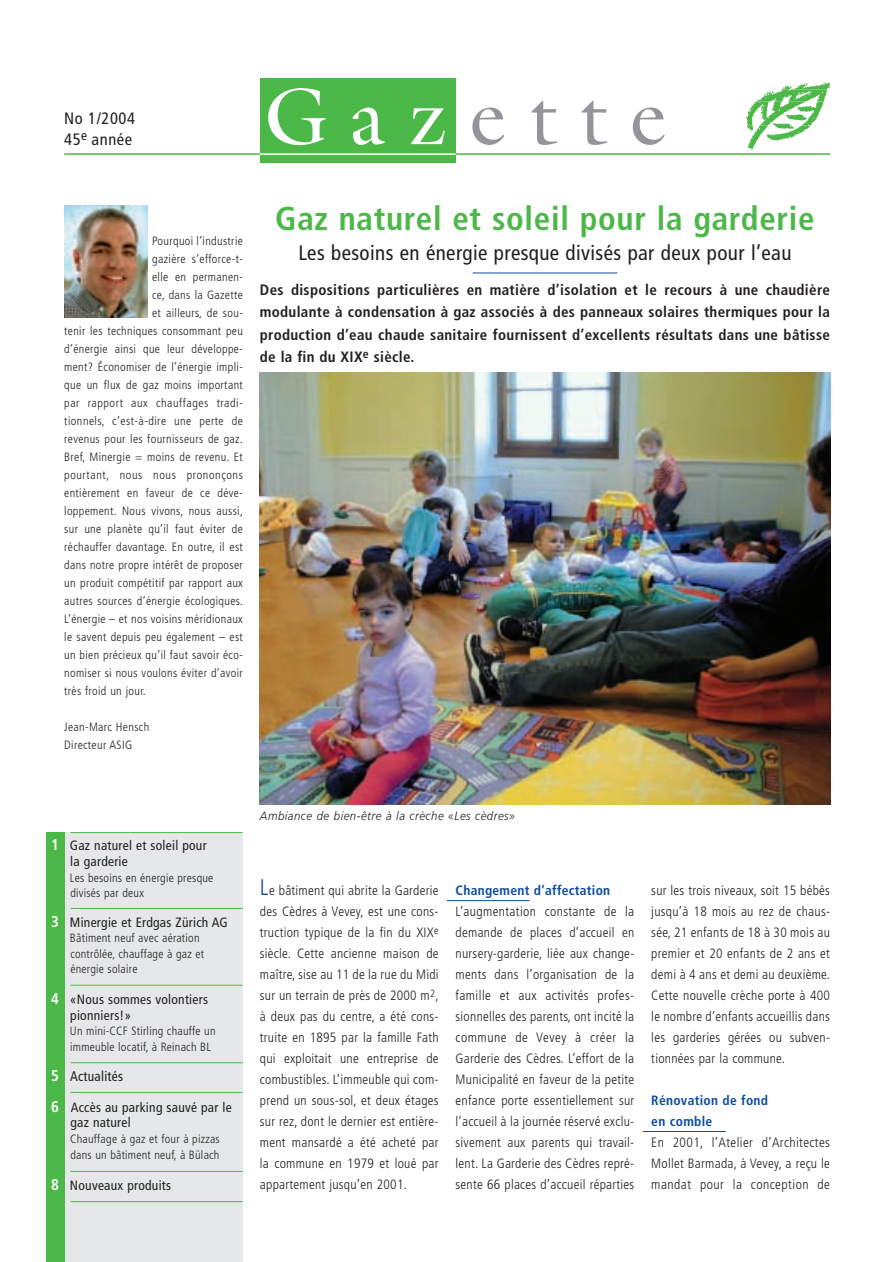
<style>
.page{position:relative;width:893px;height:1262px;background:#fff}
.page>*{position:absolute;margin:0;border:0;box-sizing:border-box;transform-origin:0 0}
.t1{font:81px "Galliard";letter-spacing:.28em;color:#939598}
.t2{font:700 condensed 33px "Frutiger";letter-spacing:.02em;color:#4cb848}
.t3{font:condensed 21px "Frutiger";letter-spacing:.02em;color:#231f20}
.t4{font:condensed 16.5px/21px "Frutiger";letter-spacing:.035em;color:#231f20}
.t5{font:700 condensed 15px/22.5px "Frutiger";letter-spacing:.02em;color:#231f20;text-align:justify}
.t6{font:condensed 13.95px "Frutiger";letter-spacing:.02em;color:#231f20}
.t7{font:300 condensed 13.5px/21px "Frutiger";letter-spacing:.02em;color:#231f20;text-align:justify}
.t8{font:condensed 13.5px/15.6px "Frutiger";letter-spacing:.02em;color:#231f20}
.t9{font:700 condensed 13.5px/21px "Frutiger";letter-spacing:.02em;color:#0d4da1}
.t10{font:300 condensed 12px/15.6px "Frutiger";letter-spacing:.03em;color:#231f20}
.t11{font:300 condensed 12px "Frutiger";letter-spacing:.05em;color:#231f20}
.t12{font:italic 300 12px "Frutiger";letter-spacing:.045em;color:#231f20;scale:.95 1}
.s1{color:#fff}
.s2{font-weight:700;font-size:15.6px;color:#fff}
.s3{font-size:22.5px;color:#0d4da1}
</style>
<div class="page">
<hr style="left:64px;top:153px;width:766px;height:2px;background:#4cb848">
<svg style="left:746px;top:82px;width:84px;height:67px"></svg>
<div style="left:260px;top:78px;width:195px;height:84px;background:#4cb848"></div>
<hr style="left:260px;top:153px;width:195px;height:2px;background:#fff">
<div style="left:64px;top:832px;width:179px;height:429px;background:#e6e7e9"></div>
<div style="left:46px;top:832px;width:19px;height:429px;background:#4cb848"></div>
<hr style="left:71px;top:832px;width:171px;height:1px;background:#4cb848">
<hr style="left:71px;top:985px;width:171px;height:1px;background:#4cb848">
<hr style="left:71px;top:908px;width:172px;height:1px;background:#4cb848">
<hr style="left:71px;top:1171px;width:171px;height:1px;background:#4cb848">
<hr style="left:472px;top:272px;width:145px;height:1px;background:#0d4da1">
<img style="left:260px;top:373px;width:570px;height:432px">
<img style="left:64px;top:206px;width:84px;height:112px">
<hr style="left:71px;top:1062px;width:172px;height:1px;background:#4cb848">
<hr style="left:71px;top:1092px;width:171px;height:1px;background:#4cb848">
<hr style="left:71px;top:1201px;width:171px;height:1px;background:#4cb848">
<hr style="left:642px;top:1131px;width:83px;height:1px;background:#0d4da1">
<hr style="left:447px;top:900px;width:82px;height:1px;background:#0d4da1">
<p class="t4" style="left:64px;top:109px;width:72px">No 1/2004<br>45<sup>e</sup> année</p>
<h1 class="t1" style="left:264px;top:86px;width:405px"><span class="s1">Gaz</span>ette</h1>
<p class="t10" style="left:152px;top:234px;width:92px">Pourquoi l’industrie</p>
<p class="t10" style="left:152px;top:252px;width:92px">gazière s’efforce-t-</p>
<p class="t10" style="left:152px;top:270px;width:92px">elle en permanen-</p>
<p class="t10" style="left:152px;top:288px;width:92px">ce, dans la Gazette</p>
<p class="t10" style="left:152px;top:306px;width:92px">et ailleurs, de sou-</p>
<p class="t10" style="left:64px;top:324px;width:180px">tenir les techniques consommant peu</p>
<p class="t10" style="left:64px;top:342px;width:180px">d’énergie ainsi que leur développe-</p>
<p class="t10" style="left:64px;top:360px;width:180px">ment? Économiser de l’énergie impli-</p>
<p class="t10" style="left:64px;top:378px;width:180px">que un flux de gaz moins important</p>
<p class="t11" style="left:64px;top:398px;width:180px">par rapport aux chauffages tradi-</p>
<p class="t10" style="left:64px;top:414px;width:180px">tionnels, c’est-à-dire une perte de</p>
<p class="t10" style="left:64px;top:432px;width:180px">revenus pour les fournisseurs de gaz.</p>
<p class="t10" style="left:64px;top:450px;width:180px">Bref, Minergie = moins de revenu. Et</p>
<p class="t11" style="left:64px;top:470px;width:180px">pourtant, nous nous prononçons</p>
<p class="t10" style="left:64px;top:486px;width:180px">entièrement en faveur de ce déve-</p>
<p class="t10" style="left:64px;top:504px;width:180px">loppement. Nous vivons, nous aussi,</p>
<p class="t10" style="left:64px;top:522px;width:180px">sur une planète qu’il faut éviter de</p>
<p class="t10" style="left:64px;top:540px;width:180px">réchauffer davantage. En outre, il est</p>
<p class="t10" style="left:64px;top:558px;width:180px">dans notre propre intérêt de proposer</p>
<p class="t10" style="left:64px;top:576px;width:180px">un produit compétitif par rapport aux</p>
<p class="t10" style="left:64px;top:594px;width:180px">autres sources d’énergie écologiques.</p>
<p class="t10" style="left:64px;top:612px;width:180px">L’énergie – et nos voisins méridionaux</p>
<p class="t10" style="left:64px;top:630px;width:180px">le savent depuis peu également – est</p>
<p class="t10" style="left:64px;top:648px;width:180px">un bien précieux qu’il faut savoir éco-</p>
<p class="t10" style="left:64px;top:666px;width:180px">nomiser si nous voulons éviter d’avoir</p>
<p class="t10" style="left:64px;top:684px;width:83px">très froid un jour.</p>
<p class="t10" style="left:64px;top:719px;width:86px;line-height:18px">Jean-Marc Hensch<br>Directeur ASIG</p>
<h2 class="t2" style="left:275px;top:206px;width:541px">Gaz naturel et soleil pour la garderie</h2>
<h3 class="t3" style="left:298px;top:244px;width:494px">Les besoins en énergie presque divisés par deux pour l’eau</h3>
<p class="t5" style="left:260px;top:279px;width:571px">Des dispositions particulières en matière d’isolation et le recours à une chaudière modulante à condensation à gaz associés à des panneaux solaires thermiques pour la production d’eau chaude sanitaire fournissent d’excellents résultats dans une bâtisse de la fin du XIX<sup>e</sup> siècle.</p>
<p class="t8" style="left:70px;top:839px;width:138px;text-indent:-19px"><span class="s2">1</span> Gaz naturel et soleil pour la garderie</p>
<p class="t10" style="left:70px;top:870px;width:145px">Les besoins en énergie presque divisés par deux</p>
<p class="t8" style="left:51px;top:915px;width:178px"><span class="s2">3</span> Minergie et Erdgas Zürich AG</p>
<p class="t10" style="left:70px;top:931px;width:136px">Bâtiment neuf avec aération contrôlée, chauffage à gaz et énergie solaire</p>
<p class="t8" style="left:70px;top:992px;width:139px;text-indent:-19px"><span class="s2">4</span> «Nous sommes volontiers pionniers!»</p>
<p class="t10" style="left:70px;top:1024px;width:147px">Un mini-CCF Stirling chauffe un immeuble locatif, à Reinach BL</p>
<p class="t6" style="left:51px;top:1070px;width:73px"><span class="s2">5</span> Actualités</p>
<p class="t8" style="left:70px;top:1100px;width:163px;text-indent:-19px"><span class="s2">6</span> Accès au parking sauvé par le gaz naturel</p>
<p class="t10" style="left:70px;top:1132px;width:151px">Chauffage à gaz et four à pizzas dans un bâtiment neuf, à Bülach</p>
<p class="t8" style="left:51px;top:1178px;width:121px"><span class="s2">8</span> Nouveaux produits</p>
<p class="t12" style="left:260px;top:811px;width:270px">Ambiance de bien-être à la crèche «Les cèdres»</p>
<p class="t7" style="left:260px;top:881px;width:180px"><span class="s3">L</span>e bâtiment qui abrite la Garderie des Cèdres à Vevey, est une cons&shy;truction typique de la fin du XIX<sup>e </sup>siècle. Cette ancienne maison de maître, sise au 11 de la rue du Midi sur un terrain de près de 2000 m<sup>2</sup>, à deux pas du centre, a été cons&shy;truite en 1895 par la famille Fath qui exploitait une entreprise de combustibles. L’immeuble qui com&shy;prend un sous-sol, et deux étages sur rez, dont le dernier est entière&shy;ment mansardé a été acheté par la commune en 1979 et loué par appartement jusqu’en 2001.</p>
<p class="t7" style="left:651px;top:880px;width:180px">sur les trois niveaux, soit 15 bébés jusqu’à 18 mois au rez de chaus&shy;sée, 21 enfants de 18 à 30 mois au premier et 20 enfants de 2 ans et demi à 4 ans et demi au deuxième.<br>Cette nouvelle crèche porte à 400 le nombre d’enfants accueillis dans les garderies gérées ou subven&shy;tionnées par la commune.</p>
<p class="t9" style="left:455px;top:880px;width:156px">Changement d’affectation</p>
<p class="t7" style="left:455px;top:901px;width:180px">L’augmentation constante de la demande de places d’accueil en nursery-garderie, liée aux change&shy;ments dans l’organisation de la famille et aux activités profes&shy;sionnelles des parents, ont incité la commune de Vevey à créer la Garderie des Cèdres. L’effort de la Municipalité en faveur de la petite enfance porte essentiellement sur l’accueil à la journée réservé exclu&shy;sivement aux parents qui travail&shy;lent. La Garderie des Cèdres repré&shy;sente 66 places d’accueil réparties</p>
<p class="t9" style="left:651px;top:1090px;width:118px">Rénovation de fond en comble</p>
<p class="t7" style="left:651px;top:1132px;width:180px">En 2001, l’Atelier d’Architectes Mollet Barmada, à Vevey, a reçu le mandat pour la conception de</p>
</div>
